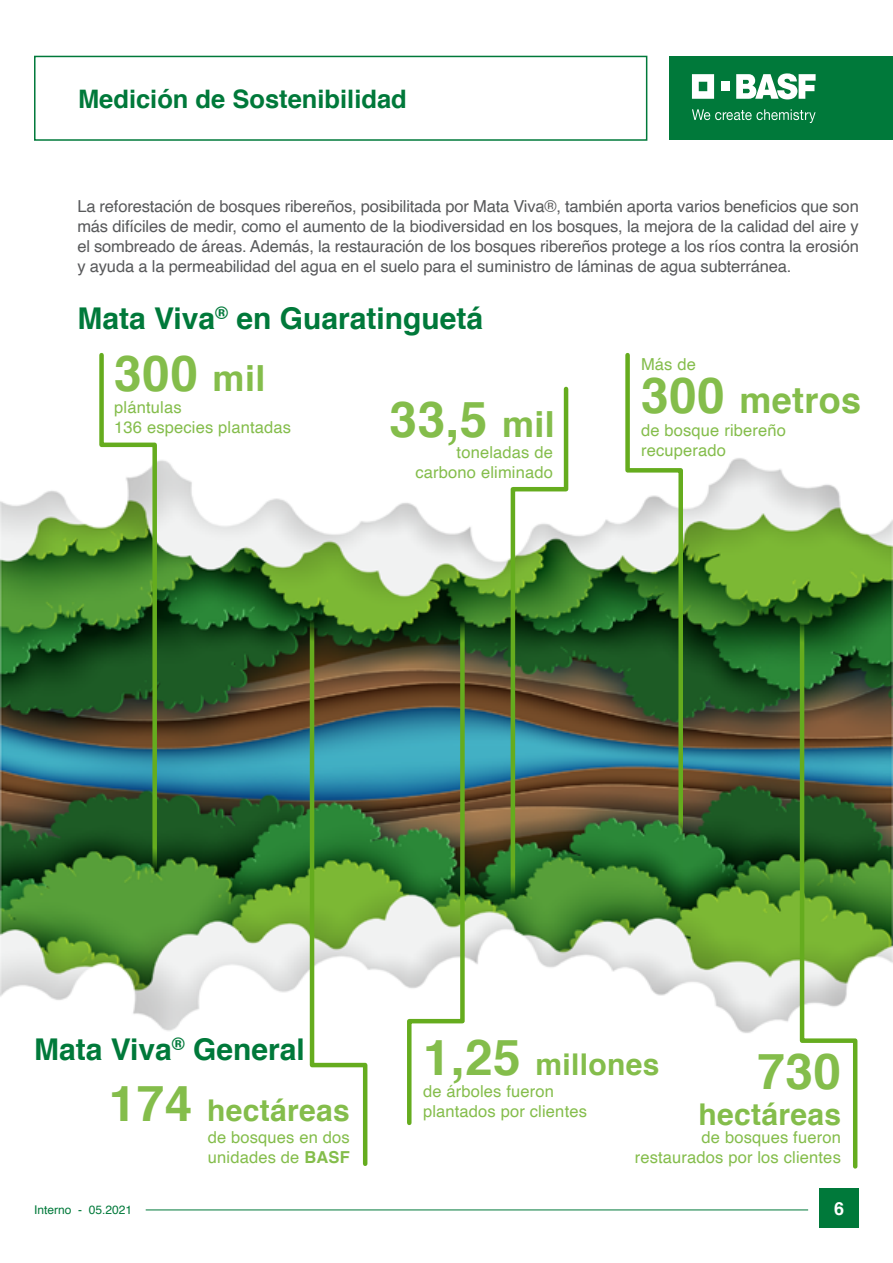
<style>
.page{position:relative;width:893px;height:1263px;background:#fff}
.page>*{position:absolute;margin:0;border:0;box-sizing:border-box;transform-origin:0 0}
.t1{font:700 49.5px "Helvetica";letter-spacing:.01em;color:#84bd4b}
.t2{font:700 36px "Helvetica";letter-spacing:.01em;color:#84bd4b}
.t3{font:700 30px "Helvetica";color:#00793a}
.t4{font:700 30px "Helvetica";letter-spacing:.01em;color:#84bd4b}
.t5{font:700 25.5px "Helvetica";color:#00793a}
.t6{font:700 18px "Helvetica";color:#fff}
.t7{font:16.5px/19.8px "Helvetica";letter-spacing:-.01em;color:#58595b;text-align:justify}
.t8{font:16.5px/19.8px "Helvetica";letter-spacing:.01em;color:#84bd4b}
.t9{font:12px "Helvetica";color:#00793a}
.s1{font-size:36px}
.s2{font-size:49.5px}
.s3{font-weight:700}
</style>
<div class="page">
<div style="left:669px;top:56px;width:224px;height:84px;background:#00793a"></div>
<svg style="left:692px;top:74px;width:22px;height:25px"></svg>
<div style="left:721px;top:82px;width:8px;height:9px;background:#fff"></div>
<svg style="left:736px;top:73px;width:80px;height:26px"></svg>
<svg style="left:692px;top:109px;width:124px;height:14px"></svg>
<div style="left:34px;top:56px;width:613px;height:85px;border:2px solid #00793a"></div>
<hr style="left:146px;top:1209px;width:662px;height:1px;background:#00793a">
<div style="left:819px;top:1188px;width:40px;height:40px;background:#00793a"></div>
<img style="left:0;top:458px;width:893px;height:575px">
<svg style="left:97px;top:352px;width:62px;height:528px"></svg>
<svg style="left:308px;top:609px;width:62px;height:557px"></svg>
<svg style="left:405px;top:610px;width:62px;height:515px"></svg>
<svg style="left:797px;top:610px;width:63px;height:559px"></svg>
<svg style="left:508px;top:386px;width:63px;height:523px"></svg>
<svg style="left:623px;top:352px;width:62px;height:561px"></svg>
<h3 class="t5" style="left:78px;top:78px;width:330px">Medición de Sostenibilidad</h3>
<p class="t7" style="left:77px;top:197px;width:783px">La reforestación de bosques ribereños, posibilitada por Mata Viva®, también aporta varios beneficios que son más difíciles de medir, como el aumento de la biodiversidad en los bosques, la mejora de la calidad del aire y el sombreado de áreas. Además, la restauración de los bosques ribereños protege a los ríos contra la erosión y ayuda a la permeabilidad del agua en el suelo para el suministro de láminas de agua subterránea.</p>
<h3 class="t3" style="left:77px;top:294px;width:407px">Mata Viva<sup>®</sup> en Guaratinguetá</h3>
<h1 class="t1" style="left:114px;top:334px;width:153px">300 <span class="s1">mil</span></h1>
<p class="t8" style="left:114px;top:398px;width:178px">plántulas<br>136 especies plantadas</p>
<h1 class="t1" style="left:390px;top:379px;width:167px">33,5 <span class="s1">mil</span></h1>
<p class="t8" style="left:415px;top:443px;width:139px;text-align:right">toneladas de carbono eliminado</p>
<p class="t8" style="left:641px;top:354px;width:56px">Más de</p>
<h2 class="t2" style="left:641px;top:371px;width:222px"><span class="s2">300</span> metros</h2>
<p class="t8" style="left:641px;top:421px;width:146px">de bosque ribereño recuperado</p>
<h3 class="t3" style="left:34px;top:1025px;width:272px">Mata Viva<sup>®</sup> General</h3>
<h3 class="t4" style="left:109px;top:1086px;width:242px"><span class="s2">174</span> hectáreas</h3>
<h3 class="t4" style="left:423px;top:1040px;width:238px"><span class="s2">1,25</span> millones</h3>
<p class="t8" style="left:423px;top:1082px;width:165px">de árboles fueron plantados por clientes</p>
<h1 class="t1" style="left:757px;top:1031px;width:85px">730</h1>
<h3 class="t4" style="left:699px;top:1090px;width:144px">hectáreas</h3>
<p class="t8" style="left:208px;top:1128px;width:144px">de bosques en dos unidades de <span class="s3">BASF</span></p>
<p class="t8" style="left:635px;top:1128px;width:208px;text-align:right">de bosques fueron restaurados por los clientes</p>
<p class="t9" style="left:34px;top:1200px;width:100px">Interno - 05.2021</p>
<p class="t6" style="left:834px;top:1194px;width:12px">6</p>
</div>
